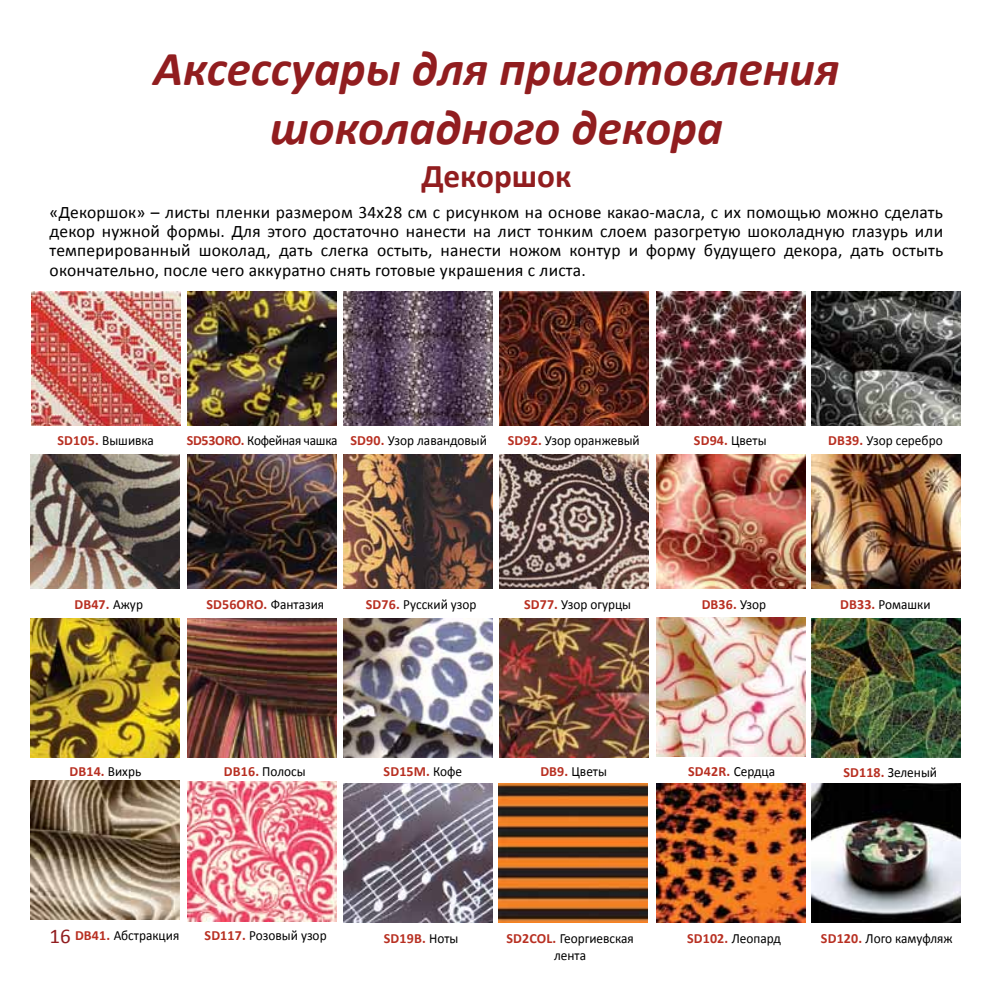
<style>
.page{position:relative;width:993px;height:993px;background:#fff}
.page>*{position:absolute;margin:0;border:0;box-sizing:border-box;transform-origin:0 0}
.t1{font:italic 700 49px/58.8px "Calibri";color:#911d1f;text-align:center}
.t2{font:700 33.25px "Calibri";color:#911d1f}
.t3{font:21px "Calibri";color:#911d1f}
.t4{font:17.5px/19.2px "Calibri";letter-spacing:.01em;color:#000;text-align:justify}
.t5{font:14px/16.8px "Calibri";color:#000;text-align:center;scale:.95 1}
.t6{font:700 14px "Calibri";letter-spacing:.01em;color:#b83022}
.t7{font:14px "Calibri";letter-spacing:-.02em;color:#000;scale:.95 1}
.s1{font-weight:700;color:#b83022}
.s2{font-weight:400;color:#000}
</style>
<div class="page">
<img style="left:188px;top:618px;width:148px;height:138px">
<img style="left:499px;top:618px;width:149px;height:138px">
<img style="left:656px;top:454px;width:149px;height:134px">
<img style="left:656px;top:291px;width:148px;height:134px">
<img style="left:31px;top:454px;width:149px;height:134px">
<img style="left:31px;top:291px;width:149px;height:134px">
<img style="left:343px;top:454px;width:149px;height:134px">
<img style="left:344px;top:291px;width:148px;height:134px">
<img style="left:499px;top:454px;width:149px;height:134px">
<img style="left:499px;top:291px;width:149px;height:134px">
<img style="left:343px;top:783px;width:149px;height:138px">
<img style="left:31px;top:780px;width:149px;height:139px">
<img style="left:188px;top:781px;width:148px;height:139px">
<img style="left:187px;top:454px;width:149px;height:134px">
<img style="left:187px;top:291px;width:149px;height:134px">
<img style="left:811px;top:783px;width:149px;height:138px">
<img style="left:31px;top:618px;width:149px;height:138px">
<img style="left:811px;top:454px;width:149px;height:134px">
<img style="left:811px;top:291px;width:149px;height:134px">
<img style="left:343px;top:618px;width:149px;height:138px">
<img style="left:499px;top:783px;width:148px;height:138px">
<img style="left:656px;top:783px;width:148px;height:138px">
<img style="left:656px;top:617px;width:148px;height:139px">
<img style="left:811px;top:618px;width:149px;height:138px">
<h1 class="t1" style="left:153px;top:40px;width:687px">Аксессуары для приготовления шоколадного декора</h1>
<h2 class="t2" style="left:421px;top:155px;width:152px">Декоршок</h2>
<p class="t4" style="left:50px;top:202px;width:894px">«Декоршок» – листы пленки размером 34х28 см с рисунком на основе какао-масла, с их помощью можно сделать декор нужной формы. Для этого достаточно нанести на лист тонким слоем разогретую шоколадную глазурь или темперированный шоколад, дать слегка остыть, нанести ножом контур и форму будущего декора, дать остыть окончательно, после чего аккуратно снять готовые украшения с листа.</p>
<p class="t5" style="left:58px;top:432px;width:103px"><span class="s1">SD105.</span> Вышивка</p>
<p class="t7" style="left:187px;top:431px;width:160px"><span class="s1">SD53ORO.</span> Кофейная чашка</p>
<p class="t5" style="left:350px;top:432px;width:145px"><span class="s1">SD90.</span> Узор лавандовый</p>
<p class="t5" style="left:507px;top:432px;width:140px"><span class="s1">SD92.</span> Узор оранжевый</p>
<p class="t6" style="left:693px;top:431px;width:74px">SD94. <span class="s2">Цветы</span></p>
<p class="t6" style="left:74px;top:595px;width:70px">DB47. <span class="s2">Ажур</span></p>
<p class="t6" style="left:206px;top:595px;width:119px">SD56ORO. <span class="s2">Фантазия</span></p>
<p class="t5" style="left:366px;top:595px;width:118px"><span class="s1">SD76.</span> Русский узор</p>
<p class="t5" style="left:524px;top:595px;width:114px"><span class="s1">SD77.</span> Узор огурцы</p>
<p class="t6" style="left:701px;top:595px;width:66px">DB36. <span class="s2">Узор</span></p>
<p class="t5" style="left:827px;top:432px;width:122px"><span class="s1">DB39.</span> Узор серебро</p>
<p class="t5" style="left:839px;top:595px;width:97px"><span class="s1">DB33.</span> Ромашки</p>
<p class="t6" style="left:383px;top:762px;width:80px">SD15M. <span class="s2">Кофе</span></p>
<p class="t6" style="left:688px;top:762px;width:88px">SD42R. <span class="s2">Сердца</span></p>
<p class="t5" style="left:843px;top:764px;width:100px"><span class="s1">SD118.</span> Зеленый</p>
<p class="t6" style="left:69px;top:762px;width:73px">DB14. <span class="s2">Вихрь</span></p>
<p class="t5" style="left:540px;top:762px;width:72px"><span class="s1">DB9.</span> Цветы</p>
<p class="t5" style="left:224px;top:762px;width:87px"><span class="s1">DB16.</span> Полосы</p>
<p class="t3" style="left:50px;top:922px;width:23px">16</p>
<p class="t5" style="left:75px;top:926px;width:111px"><span class="s1">DB41.</span> Абстракция</p>
<p class="t5" style="left:204px;top:926px;width:130px"><span class="s1">SD117.</span> Розовый узор</p>
<p class="t6" style="left:384px;top:928px;width:76px">SD19B. <span class="s2">Ноты</span></p>
<p class="t5" style="left:506px;top:929px;width:135px"><span class="s1">SD2COL.</span> Георгиевская лента</p>
<p class="t5" style="left:820px;top:929px;width:140px"><span class="s1">SD120.</span> Лого камуфляж</p>
<p class="t5" style="left:686px;top:929px;width:100px"><span class="s1">SD102.</span> Леопард</p>
</div>
